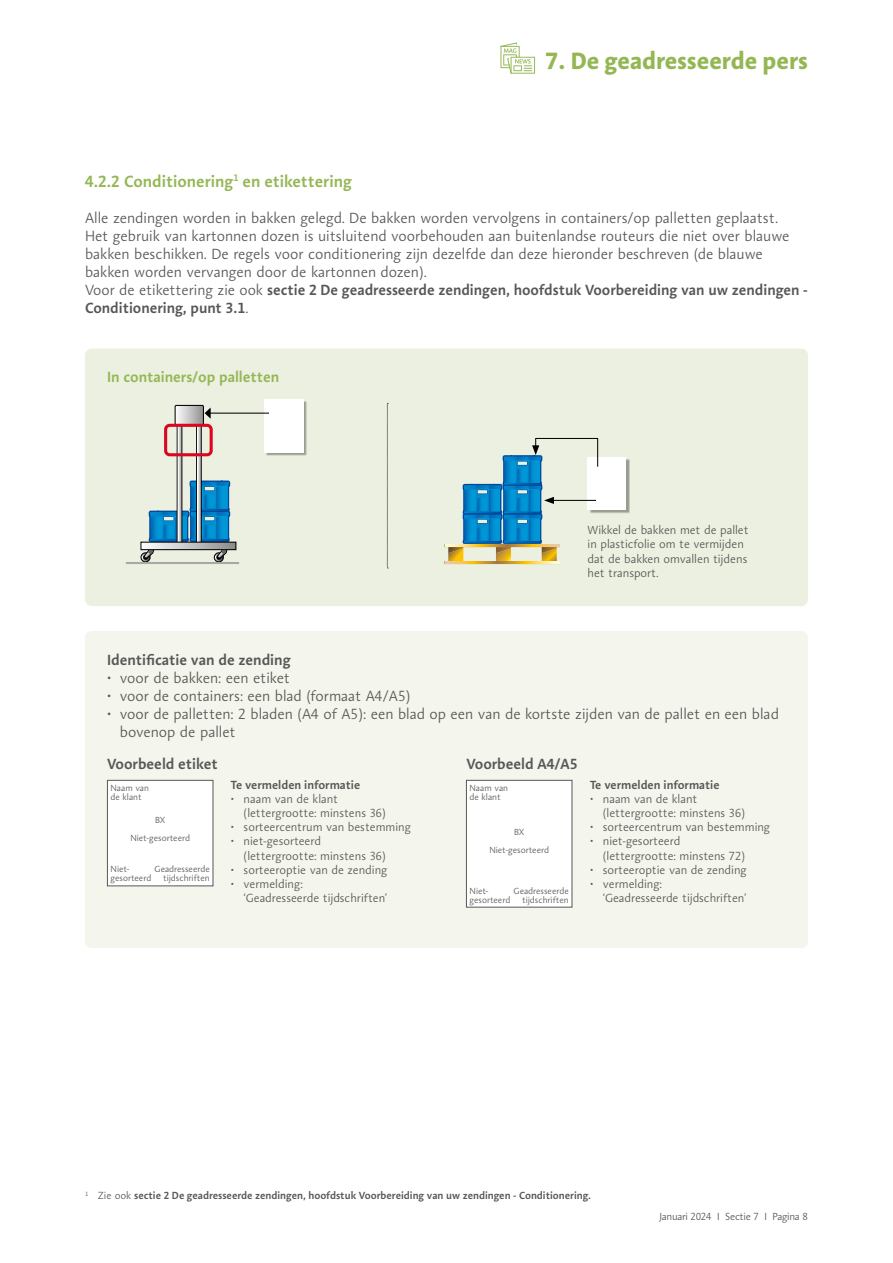
<style>
.page{position:relative;width:893px;height:1263px;background:#fff}
.page>*{position:absolute;margin:0;border:0;box-sizing:border-box;transform-origin:0 0}
.t1{font:700 24px "Aroma No 2 LT Pro";color:#94b754}
.t2{font:600 16.5px "Aroma No 2 LT Pro";color:#94b754}
.t3{font:300 15px/18px "Aroma No 2 LT Pro";color:#575756}
.t4{font:600 15px "Aroma No 2 LT Pro";color:#575756}
.t5{font:600 15px "Aroma No 2 LT Pro";color:#94b754}
.t6{font:300 12px/14.1px "Aroma No 2 LT Pro";color:#575756}
.t7{font:600 12px "Aroma No 2 LT Pro";color:#575756}
.t8{font:600 10.5px "Aroma No 2 LT Pro";color:#575756}
.t9{font:300 10.5px "Aroma No 2 LT Pro";letter-spacing:-.025em;color:#575756}
.t10{font:300 9px/9px "Aroma No 2 LT Pro";color:#575756}
.s1{font-weight:600}
.s2{font-weight:300}
</style>
<div class="page">
<svg style="left:500px;top:43px;width:35px;height:31px"></svg>
<div style="left:85px;top:349px;width:722px;height:257px;background:#ecf0e0;border-radius:6px"></div>
<div style="left:85px;top:349px;width:723px;height:257px;border:1px solid #ecf0e0;border-radius:6px"></div>
<svg style="left:387px;top:403px;width:1px;height:166px"></svg>
<div style="left:266px;top:401px;width:41px;height:55px;background:#000;opacity:.35"></div>
<div style="left:264px;top:399px;width:40px;height:53px;background:#fff"></div>
<hr style="left:210px;top:413px;width:59px;height:1px;background:#000">
<hr style="left:126px;top:562px;width:113px;height:2px;background:#a8a8a7">
<div style="left:141px;top:542px;width:95px;height:8px;background:#8e8e8d"></div>
<div style="left:140px;top:542px;width:96px;height:8px;border:1px solid #000"></div>
<svg style="left:140px;top:405px;width:91px;height:157px"></svg>
<div style="left:175px;top:405px;width:29px;height:20px;border:1px solid #000"></div>
<div style="left:164px;top:424px;width:49px;height:32px;border:3px solid #d9081f;border-radius:4px"></div>
<div style="left:589px;top:459px;width:41px;height:54px;background:#000;opacity:.35"></div>
<div style="left:588px;top:457px;width:38px;height:52px;background:#fff"></div>
<hr style="left:552px;top:500px;width:44px;height:1px;background:#000">
<hr style="left:536px;top:438px;width:62px;height:1px;background:#000">
<svg style="left:597px;top:439px;width:1px;height:28px"></svg>
<svg style="left:445px;top:562px;width:114px;height:1px"></svg>
<svg style="left:445px;top:438px;width:115px;height:124px"></svg>
<div style="left:85px;top:631px;width:722px;height:317px;background:#f4f6ed;border-radius:6px"></div>
<div style="left:107px;top:780px;width:106px;height:106px;background:#fff;border:1px solid #575756"></div>
<div style="left:466px;top:780px;width:106px;height:127px;background:#fff;border:1px solid #575756"></div>
<h1 class="t1" style="left:545px;top:45px;width:264px">7. De geadresseerde pers</h1>
<p class="t2" style="left:85px;top:170px;width:268px">4.2.2 Conditionering<sup>1</sup> en etikettering</p>
<p class="t3" style="left:85px;top:208px;width:724px">Alle zendingen worden in bakken gelegd. De bakken worden vervolgens in containers/op palletten geplaatst.<br>Het gebruik van kartonnen dozen is uitsluitend voorbehouden aan buitenlandse routeurs die niet over blauwe bakken beschikken. De regels voor conditionering zijn dezelfde dan deze hieronder beschreven (de blauwe bakken worden vervangen door de kartonnen dozen).<br>Voor de etikettering zie ook <span class="s1">sectie 2 De geadresseerde zendingen, hoofdstuk Voorbereiding van uw zendingen - Conditionering, punt 3.1</span>.</p>
<p class="t5" style="left:107px;top:367px;width:174px">In containers/op palletten</p>
<p class="t6" style="left:587px;top:523px;width:163px">Wikkel de bakken met de pallet in plasticfolie om te vermijden dat de bakken omvallen tijdens het transport.</p>
<p class="t4" style="left:107px;top:649px;width:185px">Identificatie van de zending</p>
<p class="t3" style="left:107px;top:668px;width:184px">• voor de bakken: een etiket</p>
<p class="t3" style="left:107px;top:686px;width:305px">• voor de containers: een blad (formaat A4/A5)</p>
<p class="t3" style="left:120px;top:704px;width:661px;text-indent:-13px">• voor de palletten: 2 bladen (A4 of A5): een blad op een van de kortste zijden van de pallet en een blad bovenop de pallet</p>
<p class="t7" style="left:231px;top:777px;width:131px">Te vermelden informatie</p>
<p class="t6" style="left:244px;top:792px;width:144px;text-indent:-13px">• naam van de klant (lettergrootte: minstens 36)</p>
<p class="t6" style="left:231px;top:820px;width:182px">• sorteercentrum van bestemming</p>
<p class="t6" style="left:244px;top:834px;width:144px;text-indent:-13px">• niet-gesorteerd (lettergrootte: minstens 36)</p>
<p class="t6" style="left:231px;top:862px;width:158px">• sorteeroptie van de zending</p>
<p class="t6" style="left:244px;top:876px;width:145px;text-indent:-13px">• vermelding:<br>‘Geadresseerde tijdschriften’</p>
<p class="t4" style="left:107px;top:754px;width:112px">Voorbeeld etiket</p>
<p class="t4" style="left:466px;top:754px;width:113px">Voorbeeld A4/A5</p>
<p class="t7" style="left:590px;top:777px;width:131px">Te vermelden informatie</p>
<p class="t6" style="left:603px;top:792px;width:144px;text-indent:-13px">• naam van de klant (lettergrootte: minstens 36)</p>
<p class="t6" style="left:590px;top:820px;width:182px">• sorteercentrum van bestemming</p>
<p class="t6" style="left:603px;top:834px;width:144px;text-indent:-13px">• niet-gesorteerd (lettergrootte: minstens 72)</p>
<p class="t6" style="left:590px;top:862px;width:158px">• sorteeroptie van de zending</p>
<p class="t6" style="left:603px;top:876px;width:145px;text-indent:-13px">• vermelding:<br>‘Geadresseerde tijdschriften’</p>
<p class="t10" style="left:470px;top:784px;width:40px">Naam van de klant</p>
<p class="t10" style="left:111px;top:784px;width:40px">Naam van de klant</p>
<p class="t10" style="left:130px;top:811px;width:61px;line-height:18px;text-align:center">BX<br>Niet-gesorteerd</p>
<p class="t10" style="left:155px;top:865px;width:57px;text-align:right">Geadresseerde tijdschriften</p>
<p class="t10" style="left:489px;top:822px;width:61px;line-height:18px;text-align:center">BX<br>Niet-gesorteerd</p>
<p class="t10" style="left:514px;top:886px;width:57px;text-align:right">Geadresseerde tijdschriften</p>
<p class="t10" style="left:111px;top:865px;width:42px">Niet&shy;gesorteerd</p>
<p class="t10" style="left:470px;top:886px;width:42px">Niet&shy;gesorteerd</p>
<p class="t8" style="left:85px;top:1189px;width:507px"><sup>1</sup> <span class="s2">Zie ook</span> sectie 2 De geadresseerde zendingen, hoofdstuk Voorbereiding van uw zendingen - Conditionering.</p>
<p class="t9" style="left:660px;top:1210px;width:150px">Januari 2024 I Sectie 7 I Pagina 8</p>
</div>
